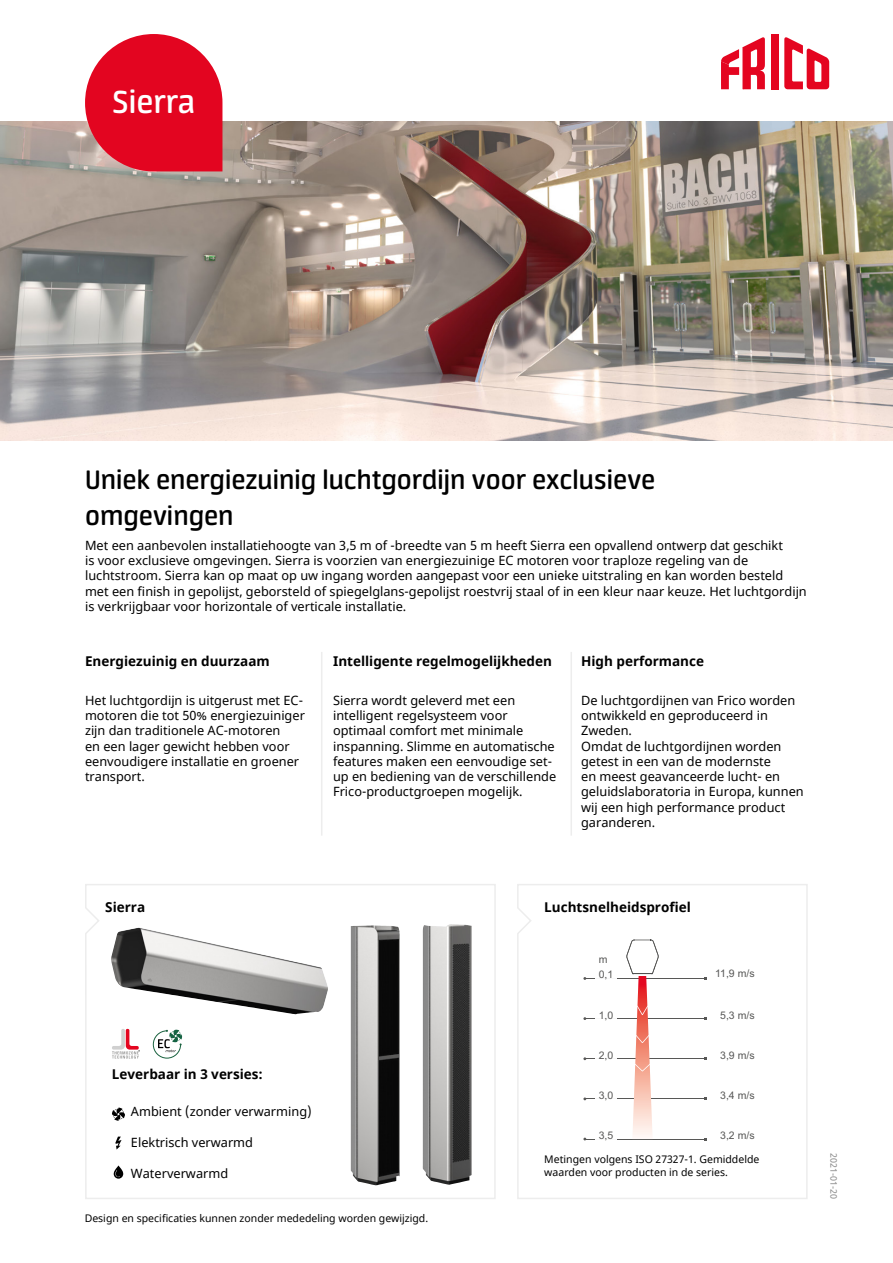
<style>
.page{position:relative;width:893px;height:1263px;background:#fff}
.page>*{position:absolute;margin:0;border:0;box-sizing:border-box;transform-origin:0 0}
.t1{font:600 36px "Neuron";color:#fff}
.t2{font:600 30px/36px "Neuron";color:#000}
.t3{font:700 13.5px "Noto Sans";color:#000}
.t4{font:12.75px/15.3px "Noto Sans";color:#000}
.t5{font:10.5px/12.6px "Noto Sans";color:#000}
.t6{font:10.5px "Arial";color:#575756}
.t7{font:9px "Noto Sans";color:#878787}
</style>
<div class="page">
<img style="left:0;top:121px;width:893px;height:319px">
<svg style="left:85px;top:884px;width:411px;height:315px"></svg>
<img style="left:111px;top:927px;width:217px;height:87px">
<img style="left:351px;top:925px;width:49px;height:260px">
<img style="left:422px;top:924px;width:50px;height:261px">
<svg style="left:85px;top:34px;width:137px;height:137px;background:#e4283f"></svg>
<div style="left:771px;top:34px;width:7px;height:55px;background:#e40520"></div>
<svg style="left:784px;top:37px;width:45px;height:52px"></svg>
<svg style="left:721px;top:37px;width:44px;height:52px"></svg>
<svg style="left:112px;top:1029px;width:28px;height:29px"></svg>
<svg style="left:153px;top:1029px;width:29px;height:29px"></svg>
<svg style="left:112px;top:1107px;width:13px;height:14px"></svg>
<svg style="left:115px;top:1136px;width:7px;height:13px"></svg>
<svg style="left:114px;top:1165px;width:9px;height:14px"></svg>
<hr style="left:321px;top:652px;width:1px;height:184px;background:#ededed">
<hr style="left:570px;top:652px;width:2px;height:184px;background:#ededed">
<svg style="left:517px;top:884px;width:291px;height:315px"></svg>
<h1 class="t1" style="left:112px;top:82px;width:85px">Sierra</h1>
<h2 class="t2" style="left:85px;top:462px;width:572px">Uniek energiezuinig luchtgordijn voor exclusieve omgevingen</h2>
<p class="t4" style="left:85px;top:538px;width:723px">Met een aanbevolen installatiehoogte van 3,5 m of -breedte van 5 m heeft Sierra een opvallend ontwerp dat geschikt<br>is voor exclusieve omgevingen. Sierra is voorzien van energiezuinige EC motoren voor traploze regeling van de luchtstroom. Sierra kan op maat op uw ingang worden aangepast voor een unieke uitstraling en kan worden besteld met een finish in gepolijst, geborsteld of spiegelglans-gepolijst roestvrij staal of in een kleur naar keuze. Het luchtgordijn is verkrijgbaar voor horizontale of verticale installatie.</p>
<p class="t3" style="left:85px;top:652px;width:186px">Energiezuinig en duurzaam</p>
<p class="t3" style="left:333px;top:652px;width:220px">Intelligente regelmogelijkheden</p>
<p class="t3" style="left:581px;top:652px;width:124px">High performance</p>
<p class="t4" style="left:85px;top:693px;width:221px">Het luchtgordijn is uitgerust met EC&shy;motoren die tot 50% energiezuiniger zijn dan traditionele AC-motoren<br>en een lager gewicht hebben voor eenvoudigere installatie en groener transport.</p>
<p class="t4" style="left:333px;top:693px;width:225px">Sierra wordt geleverd met een intelligent regelsysteem voor optimaal comfort met minimale inspanning. Slimme en automatische features maken een eenvoudige set&shy;up en bediening van de verschillende Frico-productgroepen mogelijk.</p>
<p class="t4" style="left:581px;top:693px;width:224px">De luchtgordijnen van Frico worden ontwikkeld en geproduceerd in<br>Zweden.<br>Omdat de luchtgordijnen worden getest in een van de modernste<br>en meest geavanceerde lucht- en geluidslaboratoria in Europa, kunnen wij een high performance product garanderen.</p>
<p class="t3" style="left:105px;top:897px;width:41px">Sierra</p>
<p class="t3" style="left:544px;top:897px;width:148px">Luchtsnelheidsprofiel</p>
<p class="t3" style="left:112px;top:1064px;width:153px">Leverbaar in 3 versies:</p>
<p class="t4" style="left:131px;top:1104px;width:182px">Ambient (zonder verwarming)</p>
<p class="t4" style="left:131px;top:1135px;width:124px">Elektrisch verwarmd</p>
<p class="t4" style="left:131px;top:1166px;width:99px">Waterverwarmd</p>
<p class="t5" style="left:85px;top:1212px;width:345px">Design en specificaties kunnen zonder mededeling worden gewijzigd.</p>
<p class="t6" style="left:599px;top:952px;width:10px">m</p>
<p class="t6" style="left:599px;top:967px;width:16px">0,1</p>
<p class="t6" style="left:599px;top:1008px;width:16px">1,0</p>
<p class="t6" style="left:599px;top:1048px;width:16px">2,0</p>
<p class="t6" style="left:599px;top:1088px;width:16px">3,0</p>
<p class="t6" style="left:599px;top:1128px;width:16px">3,5</p>
<p class="t6" style="left:715px;top:966px;width:41px">11,9 m/s</p>
<p class="t6" style="left:720px;top:1008px;width:36px">5,3 m/s</p>
<p class="t6" style="left:720px;top:1048px;width:36px">3,9 m/s</p>
<p class="t6" style="left:720px;top:1088px;width:36px">3,4 m/s</p>
<p class="t6" style="left:720px;top:1128px;width:36px">3,2 m/s</p>
<p class="t5" style="left:544px;top:1154px;width:217px">Metingen volgens ISO 27327-1. Gemiddelde waarden voor producten in de series.</p>
<p class="t7" style="left:840px;top:1153px;width:47px;rotate:90deg">2021-01-20</p>
</div>
